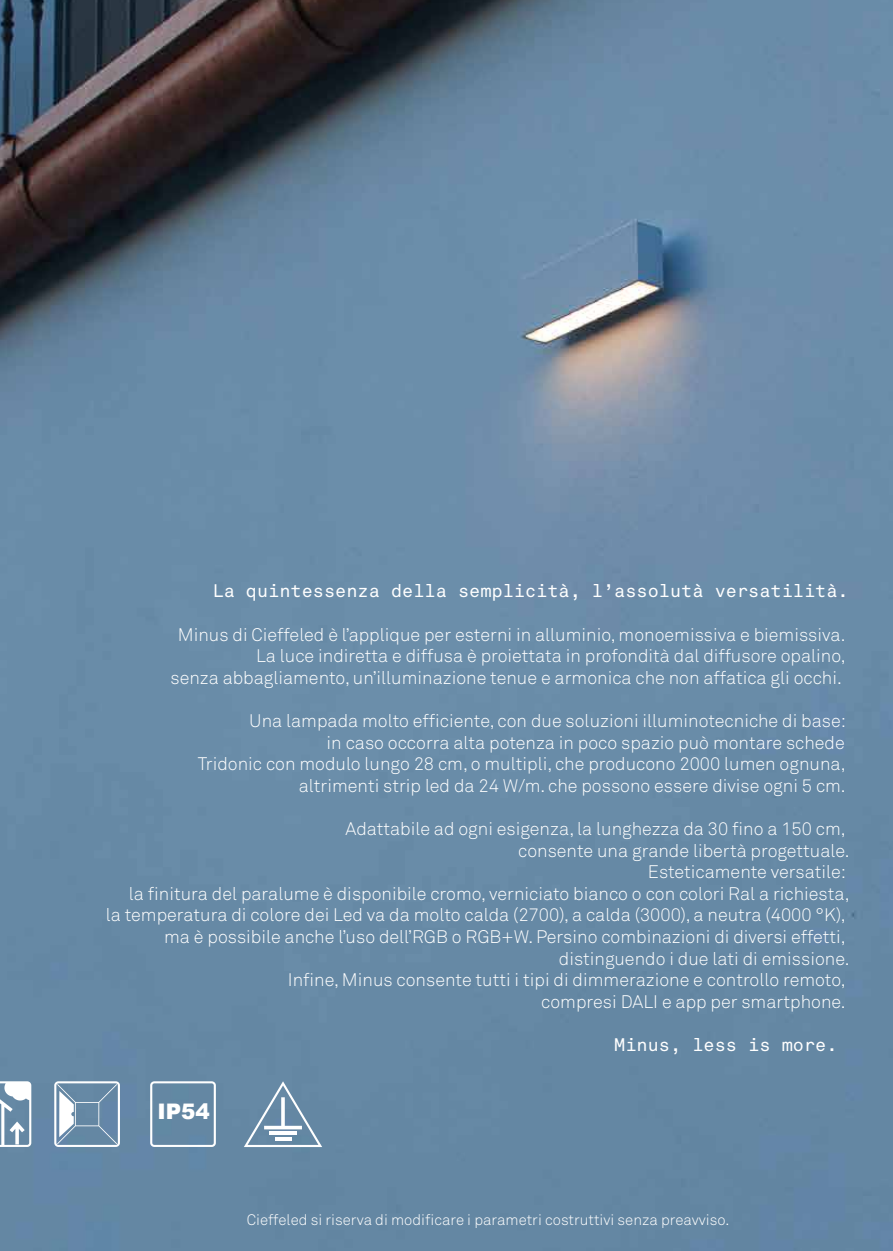
<style>
.page{position:relative;width:893px;height:1251px;background:#fff}
.page>*{position:absolute;margin:0;border:0;box-sizing:border-box;transform-origin:0 0}
.t1{font:900 21.45px "Arial";color:#fff}
.t2{font:300 18px/21.6px "Akkurat";color:#fff;text-align:right}
.t3{font:18px "Akkurat Mono";color:#fff}
.t4{font:300 15px "Akkurat";color:#fff}
</style>
<div class="page">
<img style="left:0;top:0;width:893px;height:1251px">
<svg style="left:0;top:1081px;width:31px;height:66px"></svg>
<svg style="left:54px;top:1081px;width:66px;height:66px"></svg>
<svg style="left:244px;top:1081px;width:78px;height:66px;background:#7b99b1"></svg>
<hr style="left:269px;top:1132px;width:28px;height:3px;background:#fff">
<hr style="left:275px;top:1137px;width:16px;height:4px;background:#fff">
<svg style="left:150px;top:1081px;width:66px;height:66px;background:#7695ae"></svg>
<p class="t3" style="left:212px;top:580px;width:638px">La quintessenza della semplicità, l’assolutà versatilità.</p>
<p class="t2" style="left:170px;top:623px;width:677px">Minus di Cieffeled è l’applique per esterni in alluminio, monoemissiva e biemissiva.<br>La luce indiretta e diffusa è proiettata in profondità dal diffusore opalino,<br>senza abbagliamento, un’illuminazione tenue e armonica che non affatica gli occhi.</p>
<p class="t2" style="left:198px;top:710px;width:650px">Una lampada molto efficiente, con due soluzioni illuminotecniche di base:<br>in caso occorra alta potenza in poco spazio può montare schede<br>Tridonic con modulo lungo 28 cm, o multipli, che producono 2000 lumen ognuna, altrimenti strip led da 24 W/m. che possono essere divise ogni 5 cm.</p>
<p class="t2" style="left:106px;top:818px;width:745px">Adattabile ad ogni esigenza, la lunghezza da 30 fino a 150 cm,<br>consente una grande libertà progettuale.<br>Esteticamente versatile:<br>la finitura del paralume è disponibile cromo, verniciato bianco o con colori Ral a richiesta,<br>la temperatura di colore dei Led va da molto calda (2700), a calda (3000), a neutra (4000 °K), ma è possibile anche l’uso dell’RGB o RGB+W. Persino combinazioni di diversi effetti, distinguendo i due lati di emissione.<br>Infine, Minus consente tutti i tipi di dimmerazione e controllo remoto,<br>compresi DALI e app per smartphone.</p>
<p class="t3" style="left:614px;top:1034px;width:225px">Minus, less is more.</p>
<p class="t1" style="left:157px;top:1096px;width:54px">IP54</p>
<p class="t4" style="left:247px;top:1210px;width:484px">Cieffeled si riserva di modificare i parametri costruttivi senza preavviso.</p>
</div>
